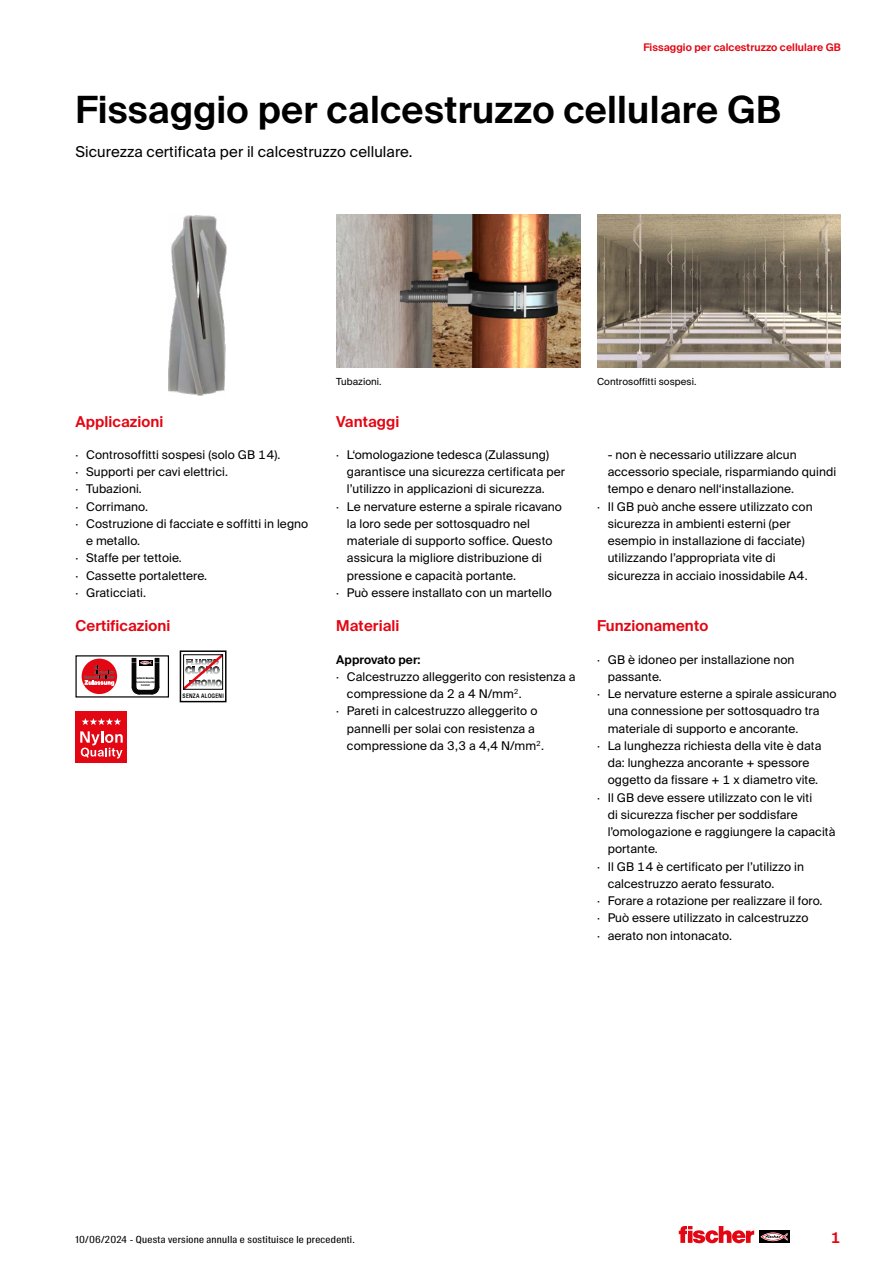
<style>
.page{position:relative;width:893px;height:1263px;background:#fff}
.page>*{position:absolute;margin:0;border:0;box-sizing:border-box;transform-origin:0 0}
.t1{font:600 37.5px "fischerstrong";letter-spacing:.005em;color:#000}
.t2{font:600 15px "fischerstrong";letter-spacing:.005em;color:#e30613}
.t3{font:15px "fischerstrong";letter-spacing:.005em;color:#000}
.t4{font:12px "fischerstrong";letter-spacing:.005em;color:#000}
.t5{font:600 12px "fischerstrong";letter-spacing:.005em;color:#000}
.t6{font:600 10.5px "fischerstrong";letter-spacing:.005em;color:#e30613}
.t7{font:9.75px "fischerstrong Cond";letter-spacing:.025em;color:#000;scale:1.1 1}
.t8{font:9.75px "fischerstrong";letter-spacing:.005em;color:#000}
.t9{font:700 6.75px "Fi We";letter-spacing:.05em;color:#000;scale:.75 1}
.t10{font:500 2.85px/3.3px "Neue Helvetica Condensed BQ";color:#000;text-align:center;scale:.78 1}
.t11{font:900 2.55px "Neue Helvetica Condensed BQ";color:#000;scale:.74 1}
</style>
<div class="page">
<svg style="left:759px;top:1231px;width:30px;height:12px"></svg>
<svg style="left:760px;top:1232px;width:27px;height:9px"></svg>
<svg style="left:679px;top:1226px;width:75px;height:17px"></svg>
<img style="left:597px;top:215px;width:244px;height:153px">
<img style="left:336px;top:215px;width:244px;height:153px">
<img style="left:168px;top:215px;width:59px;height:181px">
<div style="left:132px;top:663px;width:4px;height:24px;border:1px solid #080707"></div>
<svg style="left:152px;top:687px;width:7px;height:7px"></svg>
<div style="left:139px;top:690px;width:13px;height:4px;border:1px solid #080707"></div>
<svg style="left:132px;top:687px;width:7px;height:7px"></svg>
<div style="left:155px;top:663px;width:4px;height:24px;border:1px solid #080707"></div>
<svg style="left:132px;top:658px;width:27px;height:7px"></svg>
<svg style="left:82px;top:659px;width:35px;height:35px"></svg>
<div style="left:180px;top:650px;width:47px;height:52px;border:1px solid #000"></div>
<div style="left:183px;top:654px;width:40px;height:36px;border:1px solid #000"></div>
<svg style="left:184px;top:655px;width:39px;height:34px"></svg>
<div style="left:75px;top:711px;width:52px;height:52px;background:#e30613"></div>
<svg style="left:80px;top:731px;width:43px;height:27px"></svg>
<svg style="left:82px;top:718px;width:39px;height:7px"></svg>
<p class="t6" style="left:643px;top:41px;width:199px">Fissaggio per calcestruzzo cellulare GB</p>
<h1 class="t1" style="left:75px;top:88px;width:707px">Fissaggio per calcestruzzo cellulare GB</h1>
<p class="t3" style="left:75px;top:143px;width:338px">Sicurezza certificata per il calcestruzzo cellulare.</p>
<p class="t2" style="left:75px;top:413px;width:89px">Applicazioni</p>
<p class="t4" style="left:75px;top:448px;width:207px">· Controsoffitti sospesi (solo GB 14).</p>
<p class="t4" style="left:75px;top:465px;width:154px">· Supporti per cavi elettrici.</p>
<p class="t4" style="left:75px;top:482px;width:68px">· Tubazioni.</p>
<p class="t4" style="left:75px;top:499px;width:74px">· Corrimano.</p>
<p class="t4" style="left:75px;top:517px;width:234px">· Costruzione di facciate e soffitti in legno</p>
<p class="t4" style="left:86px;top:534px;width:56px">e metallo.</p>
<p class="t4" style="left:75px;top:551px;width:108px">· Staffe per tettoie.</p>
<p class="t4" style="left:75px;top:568px;width:133px">· Cassette portalettere.</p>
<p class="t4" style="left:75px;top:586px;width:72px">· Graticciati.</p>
<p class="t2" style="left:75px;top:617px;width:96px">Certificazioni</p>
<p class="t11" style="left:137px;top:677px;width:25px">Institut für Massivbau</p>
<p class="t10" style="left:136px;top:680px;width:25px">Technische Universität<br>Darmstadt</p>
<p class="t9" style="left:183px;top:692px;width:56px">SENZA ALOGENI</p>
<p class="t8" style="left:336px;top:376px;width:47px">Tubazioni.</p>
<p class="t8" style="left:597px;top:376px;width:101px">Controsoffitti sospesi.</p>
<p class="t2" style="left:336px;top:413px;width:65px">Vantaggi</p>
<p class="t4" style="left:336px;top:448px;width:214px">· L‘omologazione tedesca (Zulassung)</p>
<p class="t4" style="left:347px;top:465px;width:220px">garantisce una sicurezza certificata per</p>
<p class="t4" style="left:347px;top:482px;width:199px">l’utilizzo in applicazioni di sicurezza.</p>
<p class="t4" style="left:336px;top:499px;width:227px">· Le nervature esterne a spirale ricavano</p>
<p class="t4" style="left:347px;top:517px;width:185px">la loro sede per sottosquadro nel</p>
<p class="t4" style="left:347px;top:534px;width:207px">materiale di supporto soffice. Questo</p>
<p class="t4" style="left:347px;top:551px;width:197px">assicura la migliore distribuzione di</p>
<p class="t4" style="left:347px;top:568px;width:171px">pressione e capacità portante.</p>
<p class="t4" style="left:336px;top:586px;width:217px">· Può essere installato con un martello</p>
<p class="t2" style="left:336px;top:617px;width:65px">Materiali</p>
<p class="t5" style="left:336px;top:652px;width:86px">Approvato per:</p>
<p class="t4" style="left:336px;top:670px;width:241px">· Calcestruzzo alleggerito con resistenza a</p>
<p class="t4" style="left:347px;top:687px;width:176px">compressione da 2 a 4 N/mm<sup>2</sup>.</p>
<p class="t4" style="left:336px;top:704px;width:203px">· Pareti in calcestruzzo alleggerito o</p>
<p class="t4" style="left:347px;top:721px;width:190px">pannelli per solai con resistenza a</p>
<p class="t4" style="left:347px;top:739px;width:199px">compressione da 3,3 a 4,4 N/mm<sup>2</sup>.</p>
<p class="t4" style="left:608px;top:448px;width:190px">- non è necessario utilizzare alcun</p>
<p class="t4" style="left:608px;top:465px;width:230px">accessorio speciale, risparmiando quindi</p>
<p class="t4" style="left:608px;top:482px;width:188px">tempo e denaro nell‘installazione.</p>
<p class="t4" style="left:597px;top:499px;width:217px">· Il GB può anche essere utilizzato con</p>
<p class="t4" style="left:608px;top:517px;width:184px">sicurezza in ambienti esterni (per</p>
<p class="t4" style="left:608px;top:534px;width:198px">esempio in installazione di facciate)</p>
<p class="t4" style="left:608px;top:551px;width:169px">utilizzando l’appropriata vite di</p>
<p class="t4" style="left:608px;top:568px;width:201px">sicurezza in acciaio inossidabile A4.</p>
<p class="t2" style="left:597px;top:617px;width:113px">Funzionamento</p>
<p class="t4" style="left:597px;top:652px;width:199px">· GB è idoneo per installazione non</p>
<p class="t4" style="left:608px;top:670px;width:56px">passante.</p>
<p class="t4" style="left:597px;top:687px;width:241px">· Le nervature esterne a spirale assicurano</p>
<p class="t4" style="left:608px;top:704px;width:213px">una connessione per sottosquadro tra</p>
<p class="t4" style="left:608px;top:721px;width:192px">materiale di supporto e ancorante.</p>
<p class="t4" style="left:597px;top:739px;width:226px">· La lunghezza richiesta della vite è data</p>
<p class="t4" style="left:608px;top:756px;width:203px">da: lunghezza ancorante + spessore</p>
<p class="t4" style="left:608px;top:773px;width:212px">oggetto da fissare + 1 x diametro vite.</p>
<p class="t4" style="left:597px;top:790px;width:217px">· Il GB deve essere utilizzato con le viti</p>
<p class="t4" style="left:608px;top:808px;width:192px">di sicurezza fischer per soddisfare</p>
<p class="t4" style="left:608px;top:825px;width:229px">l’omologazione e raggiungere la capacità</p>
<p class="t4" style="left:608px;top:842px;width:52px">portante.</p>
<p class="t4" style="left:597px;top:859px;width:208px">· Il GB 14 è certificato per l’utilizzo in</p>
<p class="t4" style="left:608px;top:877px;width:168px">calcestruzzo aerato fessurato.</p>
<p class="t4" style="left:597px;top:894px;width:227px">· Forare a rotazione per realizzare il foro.</p>
<p class="t4" style="left:597px;top:911px;width:213px">· Può essere utilizzato in calcestruzzo</p>
<p class="t4" style="left:597px;top:928px;width:136px">· aerato non intonacato.</p>
<p class="t7" style="left:75px;top:1234px;width:256px">10/06/2024 - Questa versione annulla e sostituisce le precedenti.</p>
<p class="t2" style="left:831px;top:1229px;width:12px">1</p>
</div>
